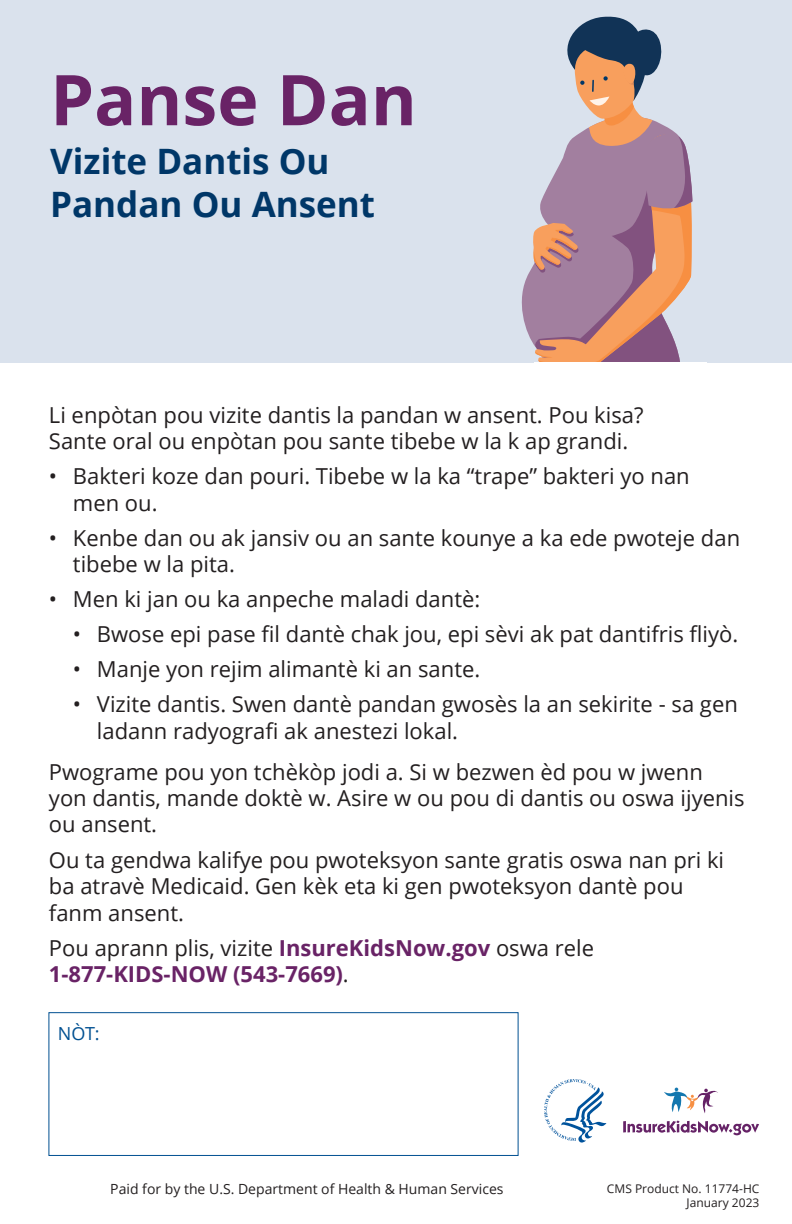
<style>
.page{position:relative;width:792px;height:1224px;background:#fff}
.page>*{position:absolute;margin:0;border:0;box-sizing:border-box;transform-origin:0 0}
.t1{font:700 70px "Open Sans";color:#692366}
.t2{font:700 35px/43px "Open Sans";color:#003768}
.text{font:22px "Open Sans";color:#231f20}
.bullet{font:22px "Open Sans";color:#231f20}
.text-2{font:700 22px/26.4px "Open Sans";color:#692366}
.t3{font:18px "Open Sans";color:#005091}
.t4{font:14px "Open Sans";color:#231f20}
.t5{font:12px "Open Sans";color:#231f20}
.s1{font-weight:400;color:#231f20}
</style>
<div class="page">
<div style="left:0;top:0;width:792px;height:363px;background:#dae2ed"></div>
<svg style="left:521px;top:269px;width:10px;height:71px"></svg>
<svg style="left:531px;top:16px;width:162px;height:346px"></svg>
<div style="left:534px;top:362px;width:172px;height:70px;background:#fff"></div>
<div style="left:49px;top:1012px;width:469px;height:144px;border:1px solid #005091"></div>
<svg style="left:544px;top:1079px;width:62px;height:64px"></svg>
<svg style="left:664px;top:1088px;width:54px;height:25px"></svg>
<svg style="left:623px;top:1120px;width:136px;height:15px"></svg>
<h1 class="t1" style="left:50px;top:50px;width:368px">Panse Dan</h1>
<h2 class="t2" style="left:50px;top:139px;width:326px">Vizite Dantis Ou<br>Pandan Ou Ansent</h2>
<p class="text" style="left:49px;top:400px;width:596px">Li enpòtan pou vizite dantis la pandan w ansent. Pou kisa?</p>
<p class="text" style="left:49px;top:426px;width:581px">Sante oral ou enpòtan pou sante tibebe w la k ap grandi.</p>
<p class="bullet" style="left:73px;top:461px;width:618px">Bakteri koze dan pouri. Tibebe w la ka “trape” bakteri yo nan</p>
<p class="text" style="left:49px;top:461px;width:10px">•</p>
<p class="text" style="left:49px;top:523px;width:10px">•</p>
<p class="text" style="left:49px;top:584px;width:10px">•</p>
<p class="bullet" style="left:73px;top:488px;width:86px">men ou.</p>
<p class="bullet" style="left:73px;top:523px;width:669px">Kenbe dan ou ak jansiv ou an sante kounye a ka ede pwoteje dan</p>
<p class="bullet" style="left:73px;top:549px;width:163px">tibebe w la pita.</p>
<p class="bullet" style="left:73px;top:584px;width:409px">Men ki jan ou ka anpeche maladi dantè:</p>
<p class="text" style="left:73px;top:619px;width:10px">•</p>
<p class="text" style="left:73px;top:654px;width:10px">•</p>
<p class="text" style="left:73px;top:689px;width:10px">•</p>
<p class="text" style="left:97px;top:619px;width:643px">Bwose epi pase fil dantè chak jou, epi sèvi ak pat dantifris fliyò.</p>
<p class="text" style="left:97px;top:654px;width:385px">Manje yon rejim alimantè ki an sante.</p>
<p class="text" style="left:97px;top:689px;width:642px">Vizite dantis. Swen dantè pandan gwosès la an sekirite - sa gen</p>
<p class="text" style="left:97px;top:716px;width:363px">ladann radyografi ak anestezi lokal.</p>
<p class="text" style="left:49px;top:757px;width:656px">Pwograme pou yon tchèkòp jodi .a Si w bezwen èd pou w jwenn</p>
<p class="text" style="left:49px;top:783px;width:697px">yon dantis, mande doktè w. Asire w ou pou di dantis ou oswa ijyenis</p>
<p class="text" style="left:49px;top:809px;width:110px">ou ansent.</p>
<p class="text" style="left:49px;top:845px;width:677px">Ou ta gendwa kalifye pou pwoteksyon sante gratis oswa nan pri ki</p>
<p class="text" style="left:49px;top:871px;width:636px">ba atravè Medicaid. Gen kèk eta ki gen pwoteksyon dantè pou</p>
<p class="text" style="left:49px;top:898px;width:137px">fanm ansent.</p>
<p class="text-2" style="left:49px;top:934px;width:547px"><span class="s1">Pou aprann plis, vizite</span> InsureKidsNow.gov <span class="s1">oswa rele<br></span>1-877-KIDS-NOW )543-7669 <span class="s1">.</span>(</p>
<p class="t3" style="left:58px;top:1021px;width:43px">NÒT:</p>
<p class="t4" style="left:110px;top:1180px;width:395px">Paid for by the U .S. Department of Health &amp; Human Services</p>
<p class="t5" style="left:607px;top:1180px;width:154px">CMS Product No. 11774-HC</p>
<p class="t5" style="left:687px;top:1195px;width:74px">January 2023</p>
</div>
